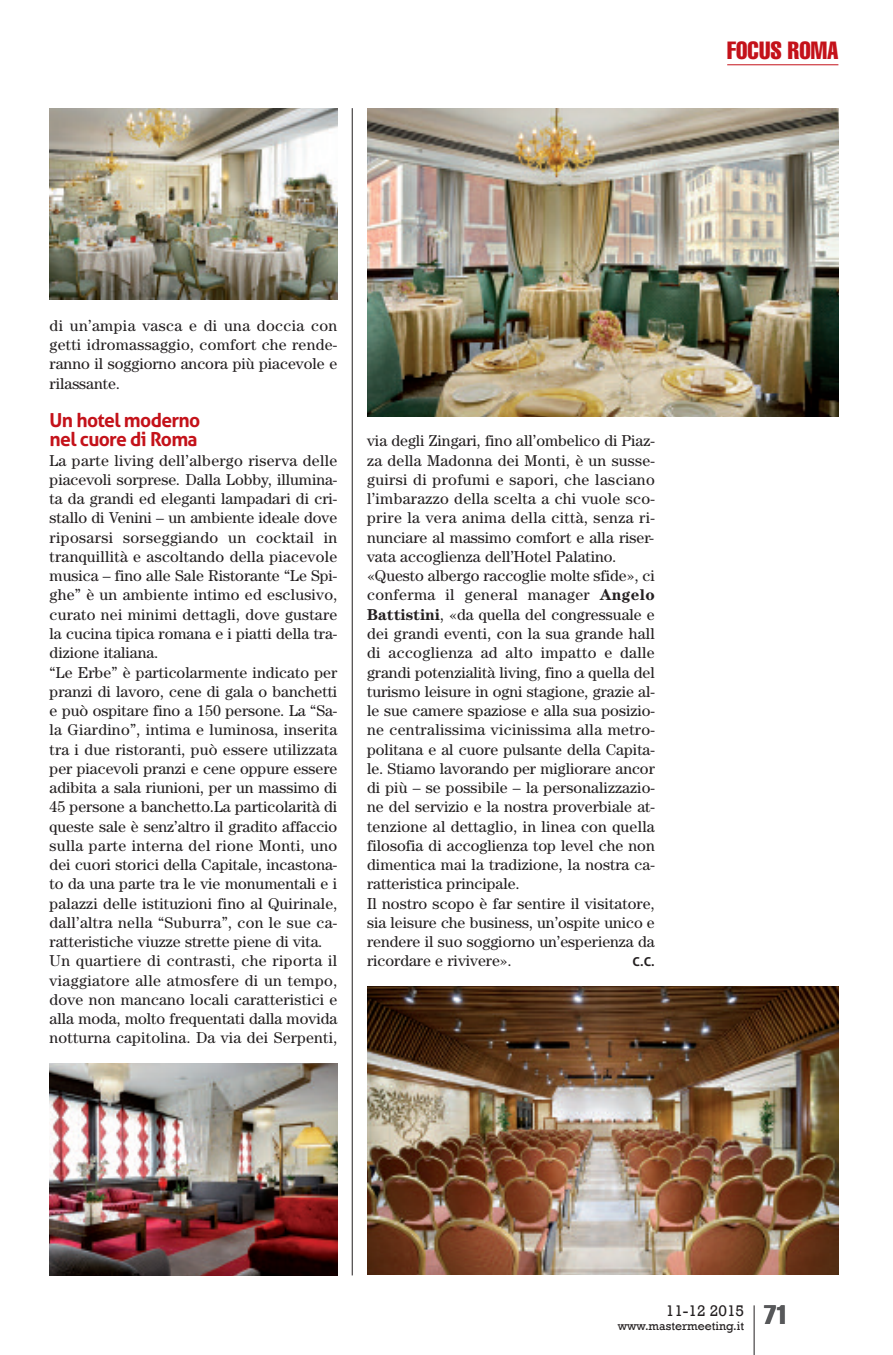
<style>
.page{position:relative;width:893px;height:1355px;background:#fff}
.page>*{position:absolute;margin:0;border:0;box-sizing:border-box;transform-origin:0 0}
.t1{font:extra-condensed 26.25px "Helvetica";color:#57585a}
.t2{font:extra-condensed 24.5px "Helvetica";color:#c4121a}
.t3{font:700 19.25px/19.2px "Aller";letter-spacing:-.035em;color:#c4121a}
.t4{font:15.75px/19.2px "Century";color:#231f20}
.t5{font:15.75px "Rockwell";color:#231f20}
.t6{font:12.25px "Rockwell";color:#231f20}
.t7{font:700 12.25px "Aller";color:#231f20}
.s1{font-weight:700}
</style>
<div class="page">
<hr style="left:754px;top:1305px;width:1px;height:49px;background:#231f20">
<hr style="left:727px;top:64px;width:111px;height:1px;background:#c4121a">
<hr style="left:352px;top:108px;width:1px;height:1167px;background:#231f20">
<img style="left:50px;top:1063px;width:287px;height:212px">
<img style="left:50px;top:108px;width:287px;height:192px">
<img style="left:367px;top:108px;width:471px;height:309px">
<img style="left:367px;top:986px;width:471px;height:288px">
<h2 class="t2" style="left:727px;top:42px;width:113px">FOCUS ROMA</h2>
<p class="t4" style="left:50px;top:317px;width:289px;text-align:justify">di un’ampia vasca e di una doccia con getti idromassaggio, comfort che rende&shy;ranno il soggiorno ancora più piacevole e rilassante.</p>
<p class="t3" style="left:50px;top:411px;width:152px">Un hotel moderno nel cuore di Roma</p>
<p class="t4" style="left:50px;top:452px;width:289px">La parte living dell’albergo riserva delle piacevoli sorprese. Dalla Lobby, illumina&shy;ta da grandi ed eleganti lampadari di cri&shy;stallo di Venini – un ambiente ideale dove riposarsi sorseggiando un cocktail in tranquillità e ascoltando della piacevole musica – fino alle Sale Ristorante “Le Spi&shy;ghe” è un ambiente intimo ed esclusivo, curato nei minimi dettagli, dove gustare la cucina tipica romana e i piatti della tra&shy;dizione italiana.<br>“Le Erbe” è particolarmente indicato per pranzi di lavoro, cene di gala o banchetti e può ospitare fino a 150 persone. La “Sa&shy;la Giardino”, intima e luminosa, inserita tra i due ristoranti, può essere utilizzata per piacevoli pranzi e cene oppure essere adibita a sala riunioni, per un massimo di 45 persone a banchetto.La particolarità di queste sale è senz’altro il gradito affaccio sulla parte interna del rione Monti, uno dei cuori storici della Capitale, incastona&shy;to da una parte tra le vie monumentali e i palazzi delle istituzioni fino al Quirinale, dall’altra nella “Suburra”, con le sue ca&shy;ratteristiche viuzze strette piene di vita.<br>Un quartiere di contrasti, che riporta il viaggiatore alle atmosfere di un tempo, dove non mancano locali caratteristici e alla moda, molto frequentati dalla movida notturna capitolina. Da via dei Serpenti,</p>
<p class="t4" style="left:367px;top:433px;width:289px">via degli Zingari, fino all’ombelico di Piaz&shy;za della Madonna dei Monti, è un susse&shy;guirsi di profumi e sapori, che lasciano l’imbarazzo della scelta a chi vuole sco&shy;prire la vera anima della città, senza ri&shy;nunciare al massimo comfort e alla riser&shy;vata accoglienza dell’Hotel Palatino. «Questo albergo raccoglie molte sfide», ci conferma il general manager <span class="s1">Angelo Battistini</span>, «da quella del congressuale e dei grandi eventi, con la sua grande hall di accoglienza ad alto impatto e dalle grandi potenzialità living, fino a quella del turismo leisure in ogni stagione, grazie al&shy;le sue camere spaziose e alla sua posizio&shy;ne centralissima vicinissima alla metro&shy;politana e al cuore pulsante della Capita&shy;le. Stiamo lavorando per migliorare ancor di più – se possibile – la personalizzazio&shy;ne del servizio e la nostra proverbiale at&shy;tenzione al dettaglio, in linea con quella filosofia di accoglienza top level che non dimentica mai la tradizione, la nostra ca&shy;ratteristica principale.<br>Il nostro scopo è far sentire il visitatore, sia leisure che business, un’ospite unico e rendere il suo soggiorno un’esperienza da ricordare e rivivere».</p>
<p class="t7" style="left:633px;top:954px;width:24px">C.C.</p>
<p class="t5" style="left:666px;top:1300px;width:80px">11-12 2015</p>
<p class="t6" style="left:618px;top:1318px;width:128px">www.mastermeeting.it</p>
<h1 class="t1" style="left:764px;top:1305px;width:26px">71</h1>
</div>
